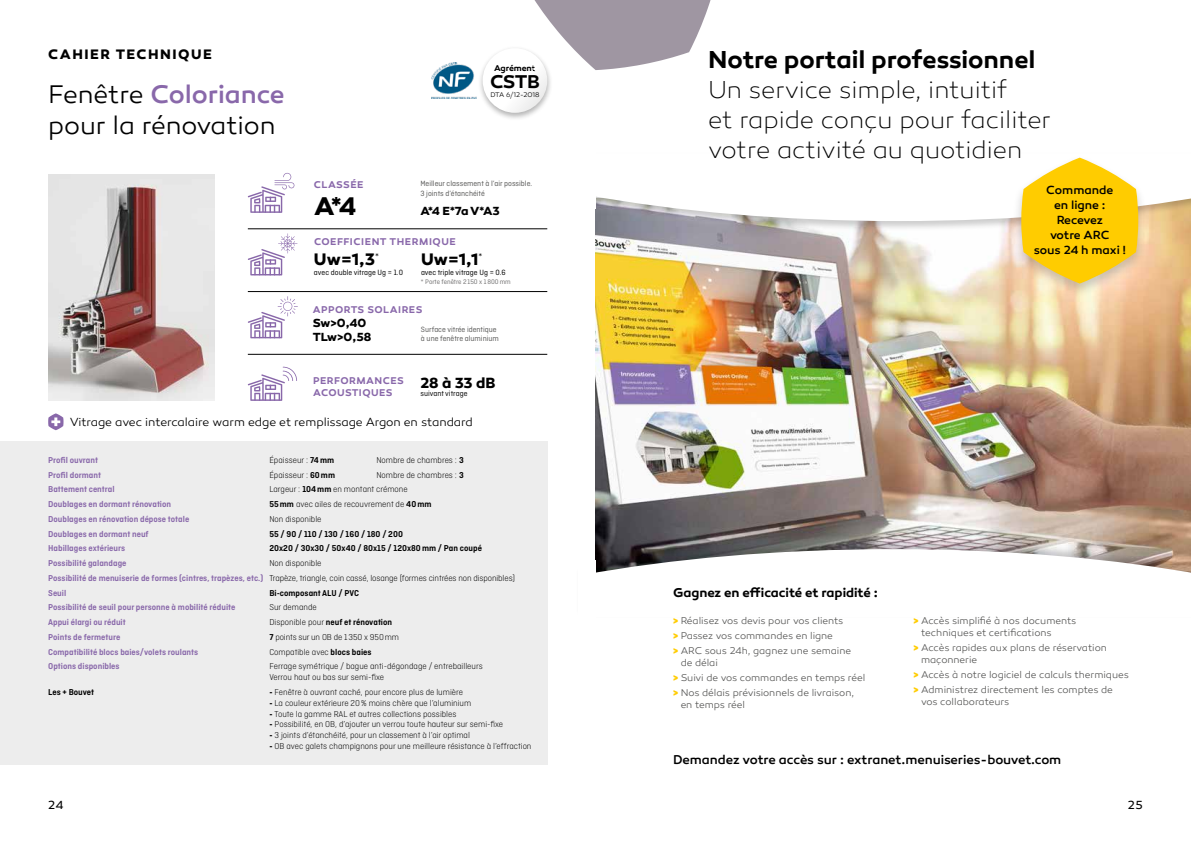
<style>
.page{position:relative;width:1191px;height:842px;background:#fff}
.page>*{position:absolute;margin:0;border:0;box-sizing:border-box;transform-origin:0 0}
.t1{font:300 26px/31.2px "Canaro";letter-spacing:-.005em;color:#000}
.t2{font:700 26px "Canaro";color:#000}
.t3{font:200 25px/30px "Canaro";letter-spacing:-.005em;color:#000}
.t4{font:600 25px "Canaro";letter-spacing:-.005em;color:#000}
.t5{font:600 18.9px "Canaro";color:#000}
.t6{font:700 17px "Canaro";color:#000}
.t7{font:700 15px "Canaro";color:#000}
.t8{font:700 14px "Canaro";letter-spacing:.11em;color:#000}
.t9{font:500 13px "Canaro";letter-spacing:-.005em;color:#000}
.t10{font:600 13px "Canaro";letter-spacing:-.005em;color:#000}
.t11{font:300 12px "Canaro";letter-spacing:-.005em;color:#000}
.t12{font:500 12px/15px "Canaro";letter-spacing:-.005em;color:#000;text-align:center}
.t13{font:700 12px/14.4px "Canaro";letter-spacing:-.025em;color:#000}
.t14{font:12px "Canaro";color:#000}
.t15{font:300 10px/14.8px "Canaro";letter-spacing:-.005em;color:#575756}
.t16{font:600 10px/12px "Canaro";letter-spacing:.05em;color:#8968aa}
.t17{font:300 9px/14.8px "Ciutadella";color:#000}
.t18{font:600 9px "Ciutadella";color:#8968aa}
.t19{font:600 9px "Ciutadella";color:#000}
.t20{font:600 8.6px "Canaro";letter-spacing:-.005em;color:#000}
.t21{font:8px/9.6px "Ciutadella";color:#575756}
.t22{font:8px "Ciutadella";color:#000}
.t23{font:7px "Ciutadella";color:#706f6f}
.t24{font:300 6.9px "Canaro";letter-spacing:-.015em;color:#000}
.s1{font-weight:500;color:#8968aa}
.s2{font-weight:600}
.s3{font-weight:600;color:#8968aa}
.s4{font-weight:300}
.s5{font-weight:700}
.s6{font-weight:900;color:#fc0}
</style>
<div class="page">
<svg style="left:248px;top:173px;width:46px;height:40px"></svg>
<svg style="left:248px;top:296px;width:50px;height:42px"></svg>
<hr style="left:248px;top:229px;width:299px;height:1px;background:#000">
<hr style="left:248px;top:291px;width:299px;height:1px;background:#000">
<hr style="left:248px;top:354px;width:299px;height:1px;background:#000">
<svg style="left:248px;top:367px;width:49px;height:34px"></svg>
<img style="left:48px;top:175px;width:166px;height:226px">
<svg style="left:248px;top:233px;width:49px;height:42px"></svg>
<div style="left:477px;top:45px;width:75px;height:76px;background:#000;opacity:.3"></div>
<div style="left:482px;top:48px;width:65px;height:65px;background:linear-gradient(to right,#fff,#f5f5f5);border-radius:32px"></div>
<img style="left:432px;top:62px;width:45px;height:37px">
<div style="left:0;top:441px;width:547px;height:323px;background:#ededed"></div>
<img style="left:595px;top:231px;width:596px;height:308px">
<div style="left:581px;top:151px;width:610px;height:80px;background:#000;opacity:.2"></div>
<svg style="left:587px;top:153px;width:604px;height:68px"></svg>
<div style="left:575px;top:539px;width:616px;height:80px;background:#000;opacity:.2"></div>
<svg style="left:581px;top:549px;width:610px;height:68px"></svg>
<svg style="left:533px;top:0;width:178px;height:70px"></svg>
<div style="left:578px;top:560px;width:17px;height:64px;background:#fff"></div>
<div style="left:581px;top:145px;width:14px;height:64px;background:#fff"></div>
<svg style="left:48px;top:413px;width:15px;height:17px"></svg>
<div style="left:1011px;top:154px;width:136px;height:144px;background:#000;opacity:.2"></div>
<svg style="left:1021px;top:158px;width:117px;height:126px;background:#fcd234"></svg>
<h3 class="t8" style="left:48px;top:46px;width:165px">CAHIER TECHNIQUE</h3>
<h1 class="t1" style="left:48px;top:79px;width:238px">Fenêtre <span class="s1">Coloriance </span>pour la rénovation</h1>
<p class="t16" style="left:314px;top:179px;width:51px">CLASSÉE</p>
<h1 class="t2" style="left:314px;top:190px;width:44px">A*4</h1>
<p class="t20" style="left:494px;top:63px;width:43px">Agrément</p>
<h3 class="t5" style="left:490px;top:70px;width:51px">CSTB</h3>
<p class="t24" style="left:490px;top:90px;width:51px">DTA 6/12-2018</p>
<p class="t21" style="left:420px;top:178px;width:113px">Meilleur classement à l’air possible.<br>3 joints d’étanchéité</p>
<h3 class="t13" style="left:420px;top:204px;width:81px">A*4 E*7a V*A3</h3>
<p class="t16" style="left:314px;top:235px;width:143px">COEFFICIENT THERMIQUE</p>
<h3 class="t6" style="left:314px;top:249px;width:67px">Uw=1,3<sup>*</sup></h3>
<h3 class="t6" style="left:421px;top:249px;width:63px">Uw=1,1<sup>*</sup></h3>
<p class="t22" style="left:314px;top:268px;width:91px">avec double vitrage Ug = 1.0</p>
<p class="t22" style="left:421px;top:268px;width:86px">avec triple vitrage Ug = 0.6</p>
<p class="t23" style="left:421px;top:277px;width:91px">* Porte fenêtre 2150 x 1800mm</p>
<p class="t16" style="left:313px;top:303px;width:111px">APPORTS SOLAIRES</p>
<h3 class="t13" style="left:313px;top:316px;width:60px">Sw&gt;0,40<br>TLw&gt;0,58</h3>
<p class="t21" style="left:421px;top:324px;width:79px">Surface vitrée identique à une fenêtre aluminium</p>
<p class="t16" style="left:313px;top:374px;width:92px">PERFORMANCES<br>ACOUSTIQUES</p>
<h3 class="t7" style="left:420px;top:373px;width:77px">28 à 33 dB</h3>
<p class="t22" style="left:420px;top:389px;width:48px">suivant vitrage</p>
<h3 class="t11" style="left:70px;top:415px;width:405px">Vitrage avec intercalaire warm edge et remplissage Argon en standard</h3>
<p class="t18" style="left:48px;top:455px;width:51px">Profil ouvrant</p>
<p class="t17" style="left:269px;top:452px;width:66px">Épaisseur : <span class="s2">74mm</span></p>
<p class="t17" style="left:376px;top:452px;width:89px">Nombre de chambres : <span class="s2">3</span></p>
<p class="t18" style="left:48px;top:469px;width:54px">Profil dormant</p>
<p class="t17" style="left:269px;top:467px;width:67px">Épaisseur : <span class="s2">60mm</span></p>
<p class="t17" style="left:376px;top:467px;width:89px">Nombre de chambres : <span class="s2">3</span></p>
<p class="t18" style="left:48px;top:484px;width:68px">Battement central</p>
<p class="t17" style="left:269px;top:482px;width:140px">Largeur : <span class="s2">104mm</span> en montant crémone</p>
<p class="t18" style="left:48px;top:499px;width:124px">Doublages en dormant rénovation</p>
<p class="t17" style="left:269px;top:497px;width:164px"><span class="s2">55mm</span> avec ailes de recouvrement de <span class="s2">40mm</span></p>
<p class="t18" style="left:48px;top:514px;width:143px">Doublages en rénovation dépose totale</p>
<p class="t17" style="left:269px;top:511px;width:54px">Non disponible</p>
<p class="t18" style="left:48px;top:528px;width:102px">Doublages en dormant neuf</p>
<p class="t19" style="left:269px;top:528px;width:135px">55 / 90 / 110 / 130 / 160 / 180 / 200</p>
<p class="t18" style="left:48px;top:543px;width:79px">Habillages extérieurs</p>
<p class="t19" style="left:269px;top:543px;width:214px">20x20 / 30x30 / 50x40 / 80x15 / 120x80mm / Pan coupé</p>
<p class="t18" style="left:48px;top:558px;width:80px">Possibilité galandage</p>
<p class="t17" style="left:48px;top:556px;width:468px;text-indent:221px">Non disponible<br><span class="s3">Possibilité de menuiserie de formes (cintres, trapèzes, etc.)</span> Trapèze, triangle, coin cassé, losange (formes cintrées non disponibles)<br><span class="s3">Seuil</span></p>
<p class="t19" style="left:269px;top:587px;width:91px">Bi-composant ALU / PVC</p>
<p class="t18" style="left:48px;top:602px;width:189px">Possibilité de seuil pour personne à mobilité réduite</p>
<p class="t17" style="left:269px;top:600px;width:49px">Sur demande</p>
<p class="t18" style="left:48px;top:617px;width:79px">Appui élargi ou réduit</p>
<p class="t19" style="left:269px;top:617px;width:124px"><span class="s4">Disponible pour</span> neuf et rénovation</p>
<p class="t18" style="left:48px;top:632px;width:74px">Points de fermeture</p>
<p class="t17" style="left:269px;top:629px;width:131px"><span class="s2">7</span> points sur un OB de 1350 x 950mm</p>
<p class="t18" style="left:48px;top:646px;width:152px">Compatibilité blocs baies/volets roulants</p>
<p class="t17" style="left:269px;top:644px;width:104px">Compatible avec <span class="s2">blocs baies</span></p>
<p class="t18" style="left:48px;top:661px;width:73px">Options disponibles</p>
<p class="t17" style="left:269px;top:661px;width:215px;line-height:10.8px">Ferrage symétrique / bague anti-dégondage / entrebailleurs<br>Verrou haut ou bas sur semi-fixe</p>
<p class="t19" style="left:48px;top:687px;width:47px">Les + Bouvet</p>
<p class="t17" style="left:269px;top:684px;width:195px"><span class="s5">-</span> Fenêtre à ouvrant caché, pour encore plus de lumière</p>
<p class="t17" style="left:269px;top:695px;width:203px"><span class="s5">-</span> La couleur extérieure 20% moins chère que l’aluminium</p>
<p class="t17" style="left:269px;top:706px;width:189px"><span class="s5">-</span> Toute la gamme RAL et autres collections possibles</p>
<p class="t17" style="left:269px;top:717px;width:235px"><span class="s5">-</span> Possibilité, en OB, d’ajouter un verrou toute hauteur sur semi-fixe</p>
<p class="t17" style="left:269px;top:728px;width:202px"><span class="s5">-</span> 3 joints d’étanchéité, pour un classement à l’air optimal</p>
<p class="t17" style="left:269px;top:738px;width:264px"><span class="s5">-</span> OB avec galets champignons pour une meilleure résistance à l’effraction</p>
<h2 class="t4" style="left:708px;top:44px;width:329px">Notre portail professionnel</h2>
<h2 class="t3" style="left:708px;top:75px;width:344px">Un service simple, intuitif<br>et rapide conçu pour faciliter votre activité au quotidien</h2>
<h3 class="t12" style="left:1033px;top:182px;width:93px">Commande<br>en ligne :<br>Recevez<br>votre ARC<br>sous 24 h maxi !</h3>
<h3 class="t10" style="left:673px;top:585px;width:206px">Gagnez en efficacité et rapidité :</h3>
<p class="t15" style="left:673px;top:614px;width:179px"><span class="s6">&gt;</span> Réalisez vos devis pour vos clients<br><span class="s6">&gt;</span> Passez vos commandes en ligne<br><span class="s6">&gt;</span> ARC sous 24h, gagnez une semaine</p>
<p class="t15" style="left:673px;top:655px;width:194px;text-indent:8px">de délai<br><span class="s6">&gt;</span> Suivi de vos commandes en temps réel <span class="s6">&gt;</span> Nos délais prévisionnels de livraison,</p>
<p class="t15" style="left:680px;top:697px;width:66px">en temps réel</p>
<p class="t15" style="left:921px;top:615px;width:157px;line-height:12px;text-indent:-8px"><span class="s6">&gt;</span> Accès simplifié à nos documents techniques et certifications</p>
<p class="t15" style="left:921px;top:642px;width:187px;line-height:12px;text-indent:-8px"><span class="s6">&gt;</span> Accès rapides aux plans de réservation maçonnerie</p>
<p class="t15" style="left:913px;top:667px;width:217px"><span class="s6">&gt;</span> Accès à notre logiciel de calculs thermiques <span class="s6">&gt;</span> Administrez directement les comptes de</p>
<p class="t15" style="left:921px;top:694px;width:90px">vos collaborateurs</p>
<h3 class="t9" style="left:673px;top:752px;width:390px">Demandez votre accès sur : extranet.menuiseries-bouvet.com</h3>
<h3 class="t14" style="left:48px;top:798px;width:17px">24</h3>
<h3 class="t14" style="left:1127px;top:798px;width:16px">25</h3>
</div>
